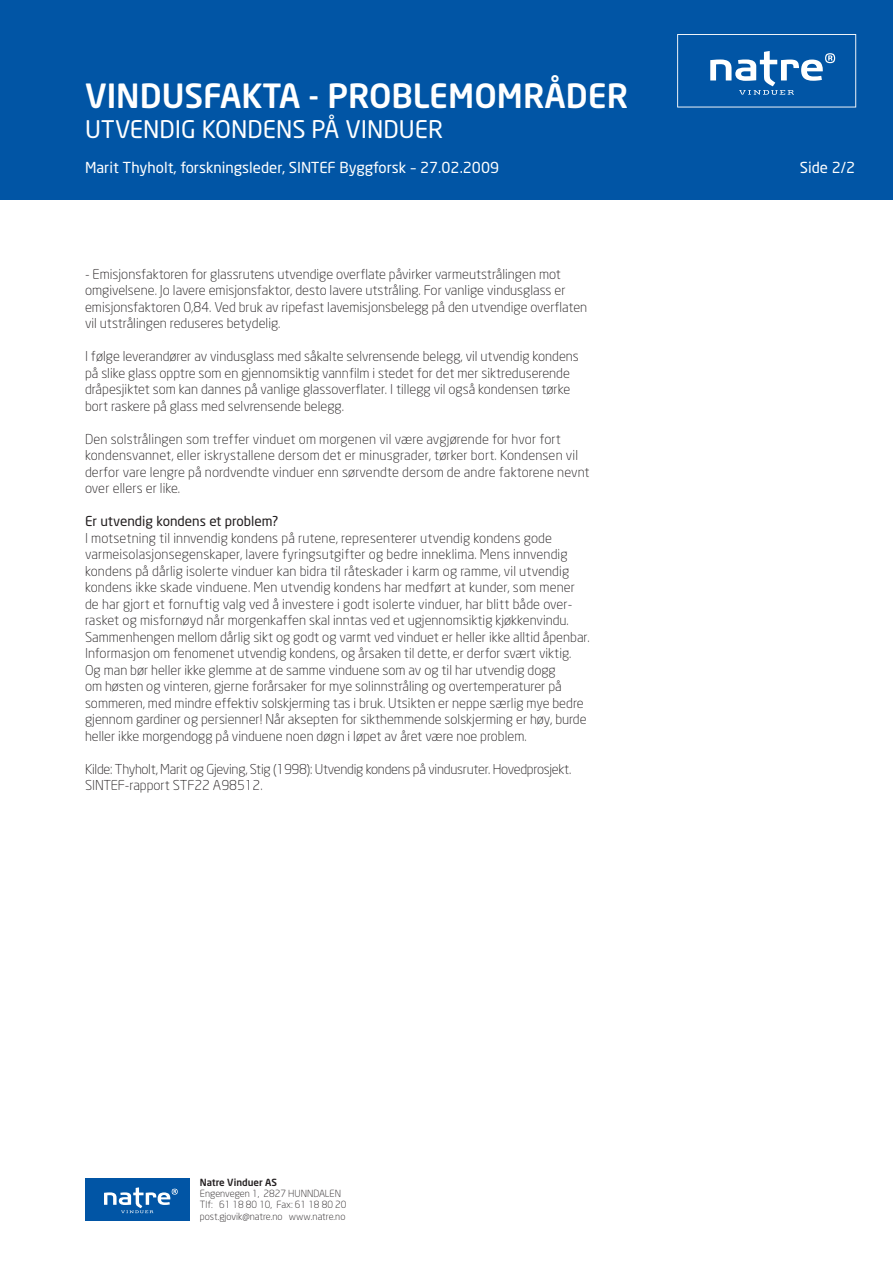
<style>
.page{position:relative;width:893px;height:1263px;background:#fff}
.page>*{position:absolute;margin:0;border:0;box-sizing:border-box;transform-origin:0 0}
.t1{font:500 33px "Neo Sans";color:#fff}
.t2{font:24px "Neo Sans";color:#fff}
.t3{font:15px "Neo Sans";color:#fff}
.t4{font:300 13.5px/16.5px "Neo Sans";color:#231f20}
.t5{font:300 13.5px/16.5px "Neo Sans";letter-spacing:-.02em;color:#231f20}
.t6{font:13.5px "Neo Sans";color:#231f20}
.t7{font:300 9.75px/11.2px "Neo Sans";color:#231f20}
.t8{font:500 9.75px "Neo Sans";color:#231f20}
</style>
<div class="page">
<div style="left:0;top:0;width:893px;height:200px;background:#0155a5"></div>
<svg style="left:677px;top:34px;width:179px;height:73px"></svg>
<div style="left:85px;top:1178px;width:105px;height:42px;background:#0155a5"></div>
<svg style="left:104px;top:1187px;width:74px;height:26px"></svg>
<h1 class="t1" style="left:85px;top:75px;width:545px">VINDUSFAKTA - PROBLEMOMRÅDER</h1>
<h2 class="t2" style="left:85px;top:114px;width:360px">UTVENDIG KONDENS PÅ VINDUER</h2>
<p class="t3" style="left:85px;top:159px;width:416px">Marit Thyholt, forskningsleder, SINTEF Byggforsk – 27.02.2009</p>
<p class="t4" style="left:85px;top:265px;width:504px">- Emisjonsfaktoren for glassrutens utvendige overflate påvirker varmeutstrålingen mot omgivelsene. Jo lavere emisjonsfaktor, desto lavere utstråling. For vanlige vindusglass er emisjonsfaktoren 0,84. Ved bruk av ripefast lavemisjonsbelegg på den utvendige overflaten vil utstrålingen reduseres betydelig.</p>
<p class="t4" style="left:85px;top:348px;width:495px">I følge leverandører av vindusglass med såkalte selvrensende belegg, vil utvendig kondens på slike glass opptre som en gjennomsiktig vannfilm i stedet for det mer siktreduserende dråpesjiktet som kan dannes på vanlige glassoverflater. I tillegg vil også kondensen tørke bort raskere på glass med selvrensende belegg.</p>
<p class="t4" style="left:85px;top:430px;width:506px">Den solstrålingen som treffer vinduet om morgenen vil være avgjørende for hvor fort kondensvannet, eller iskrystallene dersom det er minusgrader, tørker bort. Kondensen vil derfor vare lengre på nordvendte vinduer enn sørvendte dersom de andre faktorene nevnt over ellers er like.</p>
<p class="t6" style="left:85px;top:513px;width:195px">Er utvendig kondens et problem?</p>
<p class="t4" style="left:85px;top:529px;width:506px">I motsetning til innvendig kondens på rutene, representerer utvendig kondens gode varmeisolasjonsegenskaper, lavere fyringsutgifter og bedre inneklima. Mens innvendig kondens på dårlig isolerte vinduer kan bidra til råteskader i karm og ramme, vil utvendig kondens ikke skade vinduene. Men utvendig kondens har medført at kunder, som mener de har gjort et fornuftig valg ved å investere i godt isolerte vinduer, har blitt både over&shy;rasket og misfornøyd når morgenkaffen skal inntas ved et ugjennomsiktig kjøkkenvindu.<br>Sammenhengen mellom dårlig sikt og godt og varmt ved vinduet er heller ikke alltid åpenbar.<br>Informasjon om fenomenet utvendig kondens, og årsaken til dette, er derfor svært viktig.<br>Og man bør heller ikke glemme at de samme vinduene som av og til har utvendig dogg<br>om høsten og vinteren, gjerne forårsaker for mye solinnstråling og overtemperaturer på sommeren, med mindre effektiv solskjerming tas i bruk. Utsikten er neppe særlig mye bedre gjennom gardiner og persienner! Når aksepten for sikthemmende solskjerming er høy, burde heller ikke morgendogg på vinduene noen døgn i løpet av året være noe problem.</p>
<p class="t5" style="left:85px;top:760px;width:488px">Kilde: Thyholt, Marit og Gjeving, Stig (1998): Utvendig kondens på vindusruter. Hovedprosjekt.<br>SINTEF-rapport STF22 A98512.</p>
<p class="t8" style="left:200px;top:1176px;width:79px">Natre Vinduer AS</p>
<p class="t7" style="left:200px;top:1188px;width:148px">Engenvegen 1, 2827 HUNNDALEN<br>Tlf: 61 18 80 10, Fax: 61 18 80 20 post.gjovik@natre.no www.natre.no</p>
<p class="t3" style="left:800px;top:159px;width:57px">Side 2/2</p>
</div>
